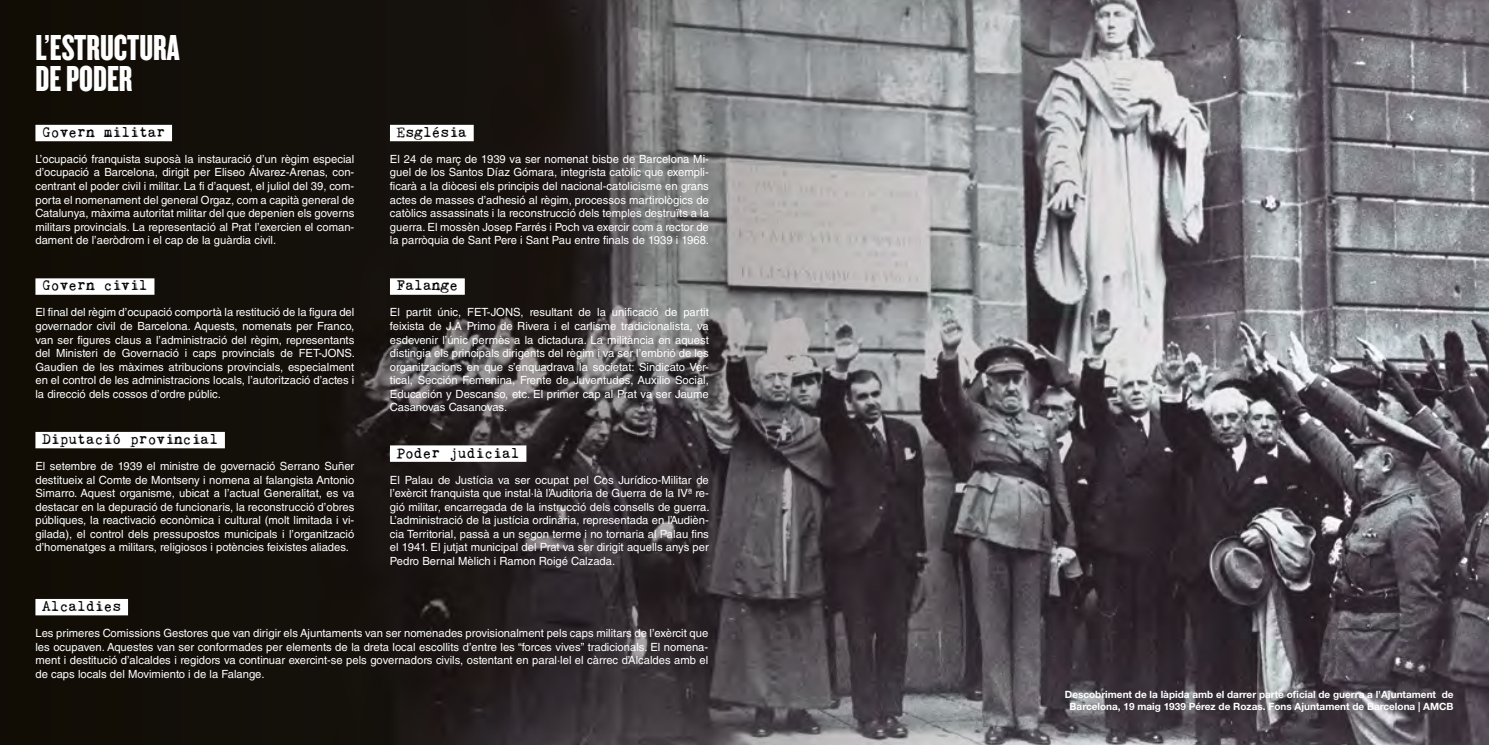
<style>
.page{position:relative;width:1489px;height:745px;background:#fff}
.page>*{position:absolute;margin:0;border:0;box-sizing:border-box;transform-origin:0 0}
.t1{font:37.5px/30px "Knockout HTF68 Full Featherwt";color:#fff}
.t2{font:15px "Kingthings Trypewriter 2";color:#000}
.t3{font:11.25px/13.5px "Helvetica LT Std";color:#fff;text-align:justify}
.t4{font:700 10px/12px "Helvetica Neue LT Std";color:#fff;text-align:center}
</style>
<div class="page">
<img style="left:0;top:0;width:1488px;height:744px">
<div style="left:35px;top:125px;width:137px;height:16px;background:#fff"></div>
<div style="left:35px;top:278px;width:119px;height:16px;background:#fff"></div>
<div style="left:35px;top:431px;width:190px;height:17px;background:#fff"></div>
<div style="left:35px;top:598px;width:93px;height:17px;background:#fff"></div>
<div style="left:390px;top:445px;width:136px;height:16px;background:#fff"></div>
<div style="left:390px;top:125px;width:83px;height:16px;background:#fff"></div>
<div style="left:390px;top:278px;width:75px;height:16px;background:#fff"></div>
<h1 class="t1" style="left:35px;top:34px;width:146px">L’ESTRUCTURA<br>DE PODER</h1>
<h2 class="t2" style="left:42px;top:124px;width:125px">Govern militar</h2>
<p class="t3" style="left:35px;top:152px;width:320px">L’ocupació franquista suposà la instauració d’un règim especial d’ocupació a Barcelona, dirigit per Eliseo Álvarez-Arenas, con&shy;centrant el poder civil i militar. La fi d’aquest, el juliol del 39, com&shy;porta el nomenament del general Orgaz, com a capità general de Catalunya, màxima autoritat militar del que depenien els governs militars provincials. La representació al Prat l’exercien el coman&shy;dament de l’aeròdrom i el cap de la guàrdia civil.</p>
<h2 class="t2" style="left:42px;top:277px;width:107px">Govern civil</h2>
<p class="t3" style="left:35px;top:305px;width:321px">El final del règim d’ocupació comportà la restitució de la figura del governador civil de Barcelona. Aquests, nomenats per Franco, van ser figures claus a l’administració del règim, representants del Ministeri de Governació i caps provincials de FET-JONS.<br>Gaudien de les màximes atribucions provincials, especialment en el control de les administracions locals, l’autorització d’actes i la direcció dels cossos d’ordre públic.</p>
<h2 class="t2" style="left:42px;top:430px;width:178px">Diputació provincial</h2>
<p class="t3" style="left:35px;top:459px;width:320px">El setembre de 1939 el ministre de governació Serrano Suñer destitueix al Comte de Montseny i nomena al falangista Antonio Simarro. Aquest organisme, ubicat a l’actual Generalitat, es va destacar en la depuració de funcionaris, la reconstrucció d’obres públiques, la reactivació econòmica i cultural (molt limitada i vi&shy;gilada), el control dels pressupostos municipals i l’organització d’homenatges a militars, religiosos i potències feixistes aliades.</p>
<h2 class="t2" style="left:396px;top:124px;width:72px">Església</h2>
<p class="t3" style="left:390px;top:152px;width:320px">El 24 de març de 1939 va ser nomenat bisbe de Barcelona Mi&shy;guel de los Santos Díaz Gómara, integrista catòlic que exempli&shy;ficarà a la diòcesi els principis del nacional-catolicisme en grans actes de masses d’adhesió al règim, processos martirològics de catòlics assassinats i la reconstrucció dels temples destruïts a la guerra. El mossèn Josep Farrés i Poch va exercir com a rector de la parròquia de Sant Pere i Sant Pau entre finals de 1939 i 1968.</p>
<h2 class="t2" style="left:396px;top:277px;width:63px">Falange</h2>
<p class="t3" style="left:390px;top:305px;width:320px">El partit únic, FET-JONS, resultant de la unificació de partit feixista de J.A Primo de Rivera i el carlisme tradicionalista, va esdevenir l’únic permès a la dictadura. La militància en aquest distingia els principals dirigents del règim i va ser l’embrió de les organitzacions en que s’enquadrava la societat: Sindicato Ver&shy;tical, Sección Femenina, Frente de Juventudes, Auxilio Social, Educación y Descanso, etc. El primer cap al Prat va ser Jaume Casanovas Casanovas.</p>
<h2 class="t2" style="left:396px;top:444px;width:125px">Poder judicial</h2>
<p class="t3" style="left:390px;top:472px;width:321px">El Palau de Justícia va ser ocupat pel Cos Jurídico-Militar de l’exèrcit franquista que instal·là l’Auditoria de Guerra de la IVª re&shy;gió militar, encarregada de la instrucció dels consells de guerra.<br>L’administració de la justícia ordinària, representada en l’Audièn&shy;cia Territorial, passà a un segon terme i no tornaria al Palau fins el 1941. El jutjat municipal del Prat va ser dirigit aquells anys per Pedro Bernal Mèlich i Ramon Roigé Calzada.</p>
<h2 class="t2" style="left:42px;top:597px;width:81px">Alcaldies</h2>
<p class="t3" style="left:35px;top:626px;width:674px">Les primeres Comissions Gestores que van dirigir els Ajuntaments van ser nomenades provisionalment pels caps militars de l’exèrcit que les ocupaven. Aquestes van ser conformades per elements de la dreta local escollits d’entre les “forces vives” tradicionals. El nomena&shy;ment i destitució d’alcaldes i regidors va continuar exercint-se pels governadors civils, ostentant en paral·lel el càrrec d’Alcaldes amb el de caps locals del Movimiento i de la Falange.</p>
<p class="t4" style="left:1064px;top:687px;width:390px">Descobriment de la làpida amb el darrer parte oficial de guerra a l’Ajuntament de<br>Barcelona, 19 maig 1939 Pérez de Rozas. Fons Ajuntament de Barcelona | AMCB</p>
</div>
